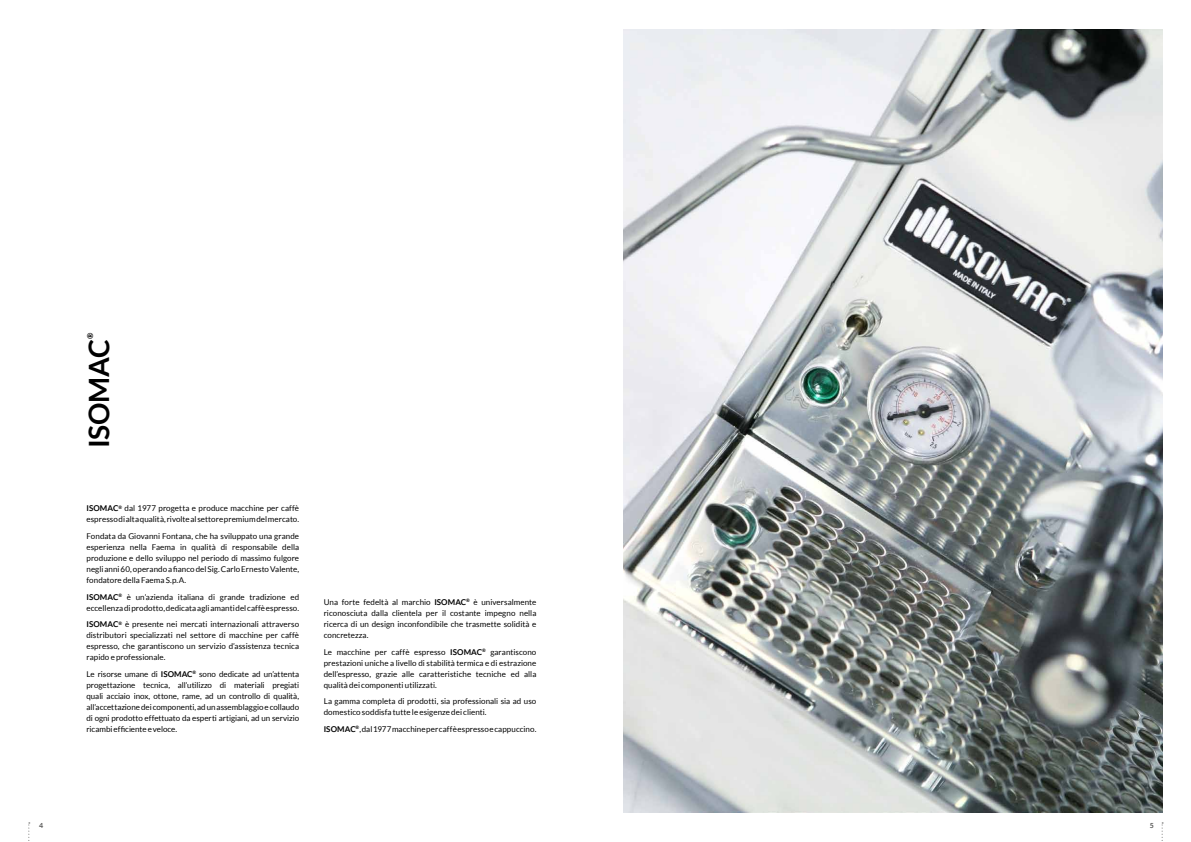
<style>
.page{position:relative;width:1191px;height:842px;background:#fff}
.page>*{position:absolute;margin:0;border:0;box-sizing:border-box;transform-origin:0 0}
.t1{font:700 28px "Lato";letter-spacing:-.01em;color:#000}
.t2{font:8px/11px "Lato";letter-spacing:.005em;color:#000;text-align:justify}
.t3{font:700 8px "Lato";color:#000}
.t4{font:700 7px "Lato";color:#575756}
.s1{font-weight:700}
</style>
<div class="page">
<img style="left:624px;top:29px;width:538px;height:784px">
<svg style="left:28px;top:822px;width:2px;height:19px"></svg>
<svg style="left:1161px;top:822px;width:2px;height:19px"></svg>
<p class="t3" style="left:86px;top:339px;width:8px;rotate:-90deg">®</p>
<h1 class="t1" style="left:83px;top:448px;width:110px;rotate:-90deg">ISOMAC</h1>
<p class="t2" style="left:86px;top:503px;width:214px"><span class="s1">ISOMAC</span><sup>®</sup> dal 1977 progetta e produce macchine per caffè espresso di alta qualità, rivolte al settore premium del mercato.</p>
<p class="t2" style="left:86px;top:531px;width:214px">Fondata da Giovanni Fontana, che ha sviluppato una grande esperienza nella Faema in qualità di responsabile della produzione e dello sviluppo nel periodo di massimo fulgore negli anni 60, operando a fianco del Sig. Carlo Ernesto Valente, fondatore della Faema S.p.A.</p>
<p class="t2" style="left:86px;top:591px;width:214px"><span class="s1">ISOMAC</span><sup>®</sup> è un’azienda italiana di grande tradizione ed eccellenza di prodotto, dedicata agli amanti del caffè espresso.</p>
<p class="t2" style="left:86px;top:619px;width:214px"><span class="s1">ISOMAC</span><sup>®</sup> è presente nei mercati internazionali attraverso distributori specializzati nel settore di macchine per caffè espresso, che garantiscono un servizio d’assistenza tecnica rapido e professionale.</p>
<p class="t2" style="left:86px;top:669px;width:214px">Le risorse umane di <span class="s1">ISOMAC</span><sup>®</sup> sono dedicate ad un’attenta progettazione tecnica, all’utilizzo di materiali pregiati quali acciaio inox, ottone, rame, ad un controllo di qualità, all’accettazione dei componenti, ad un assemblaggio e collaudo di ogni prodotto effettuato da esperti artigiani, ad un servizio ricambi efficiente e veloce.</p>
<p class="t2" style="left:324px;top:597px;width:214px">Una forte fedeltà al marchio <span class="s1">ISOMAC</span><sup>®</sup> è universalmente riconosciuta dalla clientela per il costante impegno nella ricerca di un design inconfondibile che trasmette solidità e concretezza.</p>
<p class="t2" style="left:324px;top:646px;width:214px">Le macchine per caffè espresso <span class="s1">ISOMAC</span><sup>®</sup> garantiscono prestazioni uniche a livello di stabilità termica e di estrazione dell’espresso, grazie alle caratteristiche tecniche ed alla qualità dei componenti utilizzati.</p>
<p class="t2" style="left:324px;top:696px;width:214px">La gamma completa di prodotti, sia professionali sia ad uso domestico soddisfa tutte le esigenze dei clienti.</p>
<p class="t2" style="left:324px;top:724px;width:214px"><span class="s1">ISOMAC</span><sup>®</sup>, dal 1977 macchine per caffè espresso e cappuccino.</p>
<p class="t4" style="left:39px;top:821px;width:6px">4</p>
<p class="t4" style="left:1150px;top:821px;width:6px">5</p>
</div>
